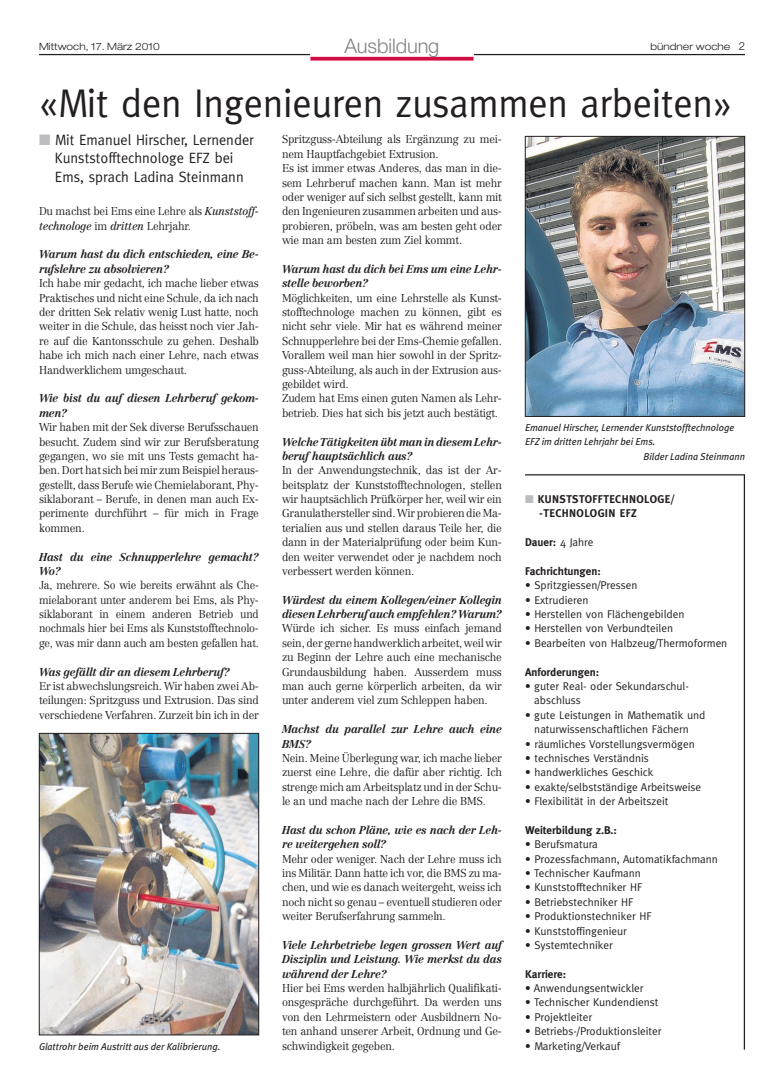
<style>
.page{position:relative;width:784px;height:1092px;background:#fff}
.page>*{position:absolute;margin:0;border:0;box-sizing:border-box;transform-origin:0 0}
.t1{font:40px "Meta";letter-spacing:-.005em;color:#231f20;scale:.96 1}
.t2{font:300 20px "Helvetica Neue";letter-spacing:-.005em;color:#808285}
.t3{font:15px/18.8px "Meta";color:#231f20;text-align:center;scale:.96 1}
.t4{font:300 11.25px/14.4px "Centennial";letter-spacing:-.02em;color:#231f20;text-align:justify;scale:.96 1}
.t5{font:11.25px/14.4px "Meta";color:#231f20}
.t6{font:italic 700 11.25px/14.4px "Centennial";letter-spacing:-.02em;color:#231f20;scale:.96 1}
.t7{font:300 11.25px/14.4px "Centennial";letter-spacing:-.02em;color:#231f20;text-align:justify;scale:.94 1}
.t8{font:700 11.25px "Meta";color:#231f20}
.t9{font:700 11.25px/14.4px "Meta";letter-spacing:.03em;color:#231f20}
.t10{font:italic 10px "Meta Plus";color:#231f20}
.t11{font:300 expanded 10px "Helvetica Neue";color:#231f20}
.s1{font-stretch:normal;font-size:11.25px}
.s2{color:#bcbdc0}
.s3{font-weight:400;font-style:italic}
.s4{font-weight:400}
</style>
<div class="page">
<hr style="left:39px;top:54px;width:705px;height:1px;background:#231f20">
<div style="left:310px;top:39px;width:163px;height:26px;background:#fff"></div>
<svg style="left:310px;top:57px;width:163px;height:4px"></svg>
<hr style="left:743px;top:475px;width:1px;height:574px;background:#231f20">
<hr style="left:524px;top:474px;width:220px;height:1px;background:#231f20">
<img style="left:526px;top:138px;width:216px;height:276px">
<div style="left:524px;top:136px;width:220px;height:280px;border:1px solid #231f20"></div>
<img style="left:41px;top:735px;width:216px;height:298px">
<div style="left:39px;top:733px;width:220px;height:302px;border:1px solid #231f20"></div>
<p class="t11" style="left:39px;top:43px;width:122px">Mittwoch, 17. März 2010</p>
<h2 class="t2" style="left:344px;top:39px;width:96px">Ausbildung</h2>
<p class="t11" style="left:650px;top:43px;width:96px">bündner woche <span class="s1">2</span></p>
<h1 class="t1" style="left:39px;top:80px;width:723px">«Mit den Ingenieuren zusammen arbeiten»</h1>
<h3 class="t3" style="left:39px;top:130px;width:225px"><span class="s2">■</span> Mit Emanuel Hirscher, Lernender<br>Kunststofftechnologe EFZ bei<br>Ems, sprach Ladina Steinmann</h3>
<p class="t4" style="left:39px;top:205px;width:230px">Du machst bei Ems eine Lehre als <span class="s3">Kunststoff&shy;technologe</span> im <span class="s3">dritten</span> Lehrjahr.</p>
<p class="t6" style="left:39px;top:248px;width:230px">Warum hast du dich entschieden, eine Be&shy;rufslehre zu absolvieren?</p>
<p class="t4" style="left:39px;top:277px;width:230px">Ich habe mir gedacht, ich mache lieber etwas Praktisches und nicht eine Schule, da ich nach der dritten Sek relativ wenig Lust hatte, noch weiter in die Schule, das heisst noch vier Jah&shy;re auf die Kantonsschule zu gehen. Deshalb habe ich mich nach einer Lehre, nach etwas Handwerklichem umgeschaut.</p>
<p class="t6" style="left:39px;top:392px;width:230px">Wie bist du auf diesen Lehrberuf gekom&shy;men?</p>
<p class="t4" style="left:39px;top:421px;width:230px">Wir haben mit der Sek diverse Berufsschauen besucht. Zudem sind wir zur Berufsberatung gegangen, wo sie mit uns Tests gemacht ha&shy;ben. Dort hat sich bei mir zum Beispiel heraus&shy;gestellt, dass Berufe wie Chemielaborant, Phy&shy;siklaborant – Berufe, in denen man auch Ex&shy;perimente durchführt – für mich in Frage kommen.</p>
<p class="t6" style="left:39px;top:550px;width:230px">Hast du eine Schnupperlehre gemacht?<br>Wo?</p>
<p class="t7" style="left:39px;top:579px;width:235px">Ja, mehrere. So wie bereits erwähnt als Che&shy;mielaborant unter anderem bei Ems, als Phy&shy;siklaborant in einem anderen Betrieb und nochmals hier bei Ems als Kunststofftechnolo&shy;ge, was mir dann auch am besten gefallen hat.</p>
<p class="t6" style="left:39px;top:665px;width:200px">Was gefällt dir an diesem Lehrberuf?</p>
<p class="t4" style="left:39px;top:679px;width:230px">Er ist abwechslungsreich. Wir haben zwei Ab&shy;teilungen: Spritzguss und Extrusion. Das sind verschiedene Verfahren. Zurzeit bin ich in der</p>
<p class="t4" style="left:282px;top:133px;width:230px;text-align:left">Spritzguss-Abteilung als Ergänzung zu mei&shy;nem Hauptfachgebiet Extrusion.<br>Es ist immer etwas Anderes, das man in die&shy;sem Lehrberuf machen kann. Man ist mehr oder weniger auf sich selbst gestellt, kann mit den Ingenieuren zusammen arbeiten und aus&shy;probieren, pröbeln, was am besten geht oder wie man am besten zum Ziel kommt.</p>
<p class="t6" style="left:282px;top:263px;width:230px">Warum hast du dich bei Ems um eine Lehr&shy;stelle beworben?</p>
<p class="t4" style="left:282px;top:291px;width:230px;text-align:left">Möglichkeiten, um eine Lehrstelle als Kunst&shy;stofftechnologe machen zu können, gibt es nicht sehr viele. Mir hat es während meiner Schnupperlehre bei der Ems-Chemie gefallen.<br>Vorallem weil man hier sowohl in der Spritz&shy;guss-Abteilung, als auch in der Extrusion aus&shy;gebildet wird.<br>Zudem hat Ems einen guten Namen als Lehr&shy;betrieb. Dies hat sich bis jetzt auch bestätigt.</p>
<p class="t6" style="left:282px;top:435px;width:230px">Welche Tätigkeiten übt man in diesem Lehr&shy;beruf hauptsächlich aus?</p>
<p class="t4" style="left:282px;top:464px;width:230px">In der Anwendungstechnik, das ist der Ar&shy;beitsplatz der Kunststofftechnologen, stellen wir hauptsächlich Prüfkörper her, weil wir ein Granulathersteller sind. Wir probieren die Ma&shy;terialien aus und stellen daraus Teile her, die dann in der Materialprüfung oder beim Kun&shy;den weiter verwendet oder je nachdem noch verbessert werden können.</p>
<p class="t6" style="left:282px;top:593px;width:230px">Würdest du einem Kollegen/einer Kollegin diesen Lehrberuf auch empfehlen? Warum?</p>
<p class="t4" style="left:282px;top:622px;width:230px">Würde ich sicher. Es muss einfach jemand sein, der gerne handwerklich arbeitet, weil wir zu Beginn der Lehre auch eine mechanische Grundausbildung haben. Ausserdem muss man auch gerne körperlich arbeiten, da wir unter anderem viel zum Schleppen haben.</p>
<p class="t6" style="left:282px;top:723px;width:230px">Machst du parallel zur Lehre auch eine<br>BMS?</p>
<p class="t4" style="left:282px;top:751px;width:230px">Nein. Meine Überlegung war, ich mache lieber zuerst eine Lehre, die dafür aber richtig. Ich strenge mich am Arbeitsplatz und in der Schu&shy;le an und mache nach der Lehre die BMS.</p>
<p class="t6" style="left:282px;top:823px;width:230px">Hast du schon Pläne, wie es nach der Leh&shy;re weitergehen soll?</p>
<p class="t4" style="left:282px;top:852px;width:230px">Mehr oder weniger. Nach der Lehre muss ich ins Militär. Dann hatte ich vor, die BMS zu ma&shy;chen, und wie es danach weitergeht, weiss ich noch nicht so genau – eventuell studieren oder weiter Berufserfahrung sammeln.</p>
<p class="t6" style="left:282px;top:938px;width:230px;text-align:justify">Viele Lehrbetriebe legen grossen Wert auf Disziplin und Leistung. Wie merkst du das während der Lehre?</p>
<p class="t4" style="left:282px;top:981px;width:230px">Hier bei Ems werden halbjährlich Qualifikati&shy;onsgespräche durchgeführt. Da werden uns von den Lehrmeistern oder Ausbildnern No&shy;ten anhand unserer Arbeit, Ordnung und Ge&shy;schwindigkeit gegeben.</p>
<p class="t10" style="left:524px;top:422px;width:211px">Emanuel Hirscher, Lernender Kunststofftechnologe</p>
<p class="t10" style="left:524px;top:436px;width:132px">EFZ im dritten Lehrjahr bei Ems.</p>
<p class="t10" style="left:643px;top:450px;width:103px">Bilder Ladina Steinmann</p>
<p class="t9" style="left:539px;top:492px;width:137px;text-indent:-14px"><span class="s2">■</span> KUNSTSTOFFTECHNOLOGE/ -TECHNOLOGIN EFZ</p>
<p class="t8" style="left:524px;top:535px;width:70px">Dauer: <span class="s4">4 Jahre</span></p>
<p class="t8" style="left:524px;top:564px;width:77px">Fachrichtungen:</p>
<p class="t5" style="left:524px;top:578px;width:114px">• Spritzgiessen/Pressen</p>
<p class="t5" style="left:524px;top:592px;width:65px">• Extrudieren</p>
<p class="t5" style="left:524px;top:607px;width:161px">• Herstellen von Flächengebilden</p>
<p class="t5" style="left:524px;top:621px;width:149px">• Herstellen von Verbundteilen</p>
<p class="t5" style="left:524px;top:635px;width:204px">• Bearbeiten von Halbzeug/Thermoformen</p>
<p class="t8" style="left:524px;top:665px;width:76px">Anforderungen:</p>
<p class="t5" style="left:534px;top:678px;width:156px;text-indent:-9px">• guter Real- oder Sekundarschul&shy;abschluss</p>
<p class="t5" style="left:534px;top:707px;width:172px;text-indent:-9px">• gute Leistungen in Mathematik und naturwissenschaftlichen Fächern</p>
<p class="t5" style="left:524px;top:736px;width:171px">• räumliches Vorstellungsvermögen</p>
<p class="t5" style="left:524px;top:750px;width:125px">• technisches Verständnis</p>
<p class="t5" style="left:524px;top:765px;width:130px">• handwerkliches Geschick</p>
<p class="t5" style="left:524px;top:779px;width:177px">• exakte/selbstständige Arbeitsweise</p>
<p class="t5" style="left:524px;top:794px;width:145px">• Flexibilität in der Arbeitszeit</p>
<p class="t8" style="left:524px;top:823px;width:93px">Weiterbildung z.B.:</p>
<p class="t5" style="left:524px;top:837px;width:74px">• Berufsmatura</p>
<p class="t5" style="left:524px;top:851px;width:194px">• Prozessfachmann, Automatikfachmann</p>
<p class="t5" style="left:524px;top:865px;width:117px">• Technischer Kaufmann</p>
<p class="t5" style="left:524px;top:880px;width:119px">• Kunststofftechniker HF</p>
<p class="t5" style="left:524px;top:894px;width:110px">• Betriebstechniker HF</p>
<p class="t5" style="left:524px;top:909px;width:128px">• Produktionstechniker HF</p>
<p class="t5" style="left:524px;top:923px;width:103px">• Kunststoffingenieur</p>
<p class="t5" style="left:524px;top:937px;width:89px">• Systemtechniker</p>
<p class="t8" style="left:524px;top:967px;width:43px">Karriere:</p>
<p class="t5" style="left:524px;top:980px;width:120px">• Anwendungsentwickler</p>
<p class="t5" style="left:524px;top:995px;width:135px">• Technischer Kundendienst</p>
<p class="t5" style="left:524px;top:1009px;width:68px">• Projektleiter</p>
<p class="t5" style="left:524px;top:1024px;width:138px">• Betriebs-/Produktionsleiter</p>
<p class="t5" style="left:524px;top:1038px;width:96px">• Marketing/Verkauf</p>
<p class="t10" style="left:39px;top:1040px;width:183px">Glattrohr beim Austritt aus der Kalibrierung.</p>
</div>
